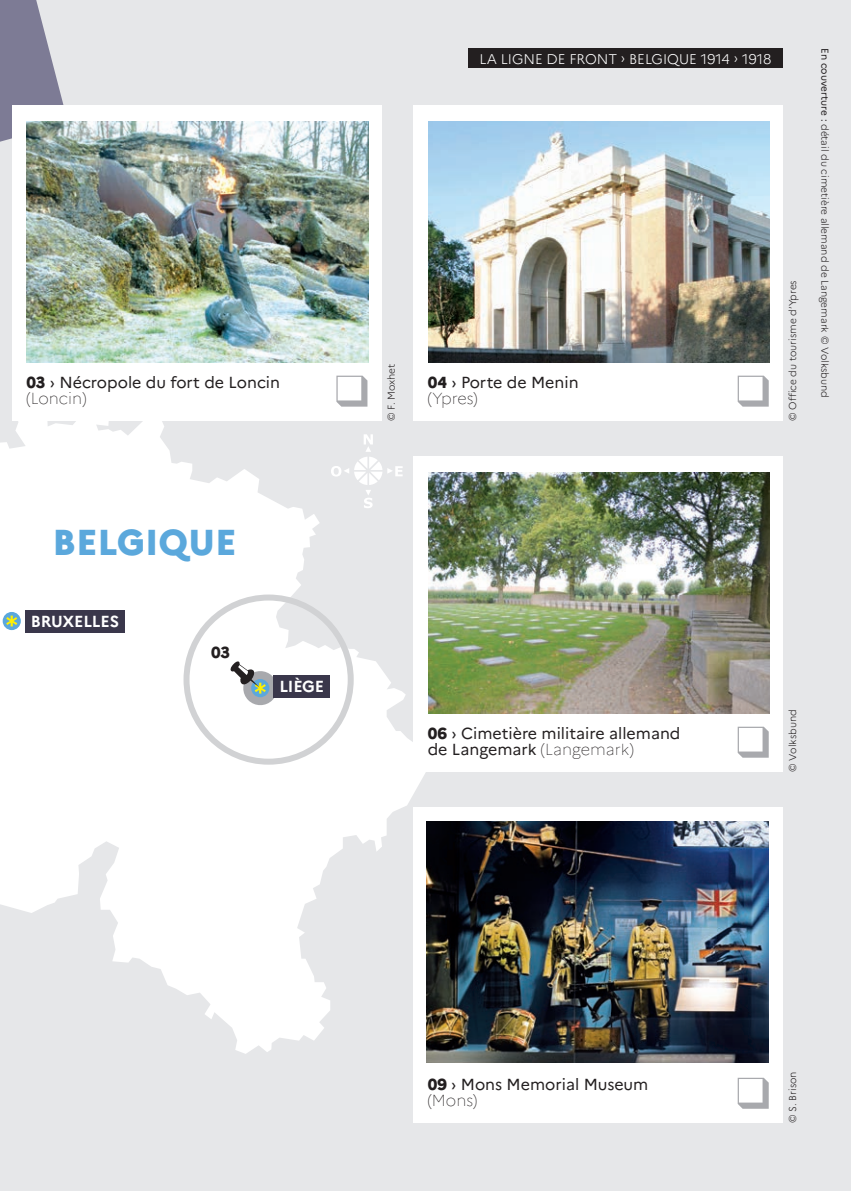
<style>
.page{position:relative;width:851px;height:1191px;background:#fff}
.page>*{position:absolute;margin:0;border:0;box-sizing:border-box;transform-origin:0 0}
.t1{font:800 36px "Marianne";color:#5ba8dc}
.t2{font:16px/16px "Marianne";color:#231f20}
.t3{font:700 16px "Marianne";letter-spacing:-.01em;color:#fff}
.t4{font:800 16px "Marianne";color:#231f20}
.t5{font:300 14px "Marianne";color:#fff}
.t6{font:300 10px "Marianne";color:#231f20}
.s1{font-weight:800}
.s2{font-weight:100}
.s3{font-weight:400}
</style>
<div class="page">
<div style="left:0;top:0;width:850px;height:1191px;background:#e6e7e9"></div>
<svg style="left:0;top:402px;width:426px;height:652px;fill:#fff"></svg>
<div style="left:3px;top:612px;width:18px;height:18px;background:#5ba8dc;border-radius:50%"></div>
<svg style="left:6px;top:615px;width:11px;height:11px"></svg>
<svg style="left:331px;top:434px;width:71px;height:74px"></svg>
<svg style="left:183px;top:594px;width:170px;height:170px;background:#f1f2f2"></svg>
<div style="left:25px;top:610px;width:100px;height:22px;background:#3a374b"></div>
<div style="left:274px;top:675px;width:56px;height:23px;background:#3a374b"></div>
<svg style="left:0;top:0;width:64px;height:142px"></svg>
<div style="left:413px;top:456px;width:369px;height:316px;background:#fff"></div>
<svg style="left:737px;top:726px;width:31px;height:31px"></svg>
<div style="left:413px;top:105px;width:369px;height:316px;background:#fff"></div>
<div style="left:12px;top:105px;width:369px;height:316px;background:#fff"></div>
<svg style="left:737px;top:376px;width:31px;height:30px"></svg>
<svg style="left:336px;top:376px;width:31px;height:30px"></svg>
<div style="left:413px;top:807px;width:369px;height:316px;background:#fff"></div>
<svg style="left:737px;top:1077px;width:31px;height:31px"></svg>
<img style="left:428px;top:472px;width:341px;height:242px">
<img style="left:428px;top:121px;width:341px;height:242px">
<img style="left:27px;top:121px;width:341px;height:242px">
<img style="left:426px;top:821px;width:342px;height:242px">
<div style="left:468px;top:48px;width:314px;height:20px;background:#231f20"></div>
<p class="t2" style="left:26px;top:374px;width:255px"><span class="s1">03</span> › Nécropole du fort de Loncin <span class="s2">(Loncin)</span></p>
<h1 class="t1" style="left:52px;top:520px;width:186px">BELGIQUE</h1>
<p class="t3" style="left:31px;top:611px;width:90px">BRUXELLES</p>
<p class="t4" style="left:211px;top:642px;width:21px">03</p>
<p class="t3" style="left:279px;top:676px;width:46px">LIÈGE</p>
<p class="t6" style="left:385px;top:421px;width:59px;rotate:-90deg">© F. Moxhet</p>
<p class="t5" style="left:479px;top:50px;width:293px">LA LIGNE DE FRONT › BELGIQUE 1914 › 1918</p>
<p class="t2" style="left:427px;top:374px;width:152px"><span class="s1">04</span> › Porte de Menin <span class="s2">(Ypres)</span></p>
<p class="t6" style="left:786px;top:421px;width:142px;rotate:-90deg">© Office du tourisme d’Ypres</p>
<p class="t6" style="left:830px;top:48px;width:351px;rotate:90deg"><span class="s3">En couverture :</span> détail du cimetière allemand de Langemark © Volksbund</p>
<p class="t2" style="left:427px;top:725px;width:254px"><span class="s1">06</span> › Cimetière militaire allemand de Langemark <span class="s2">(Langemark)</span></p>
<p class="t6" style="left:786px;top:772px;width:64px;rotate:-90deg">© Volksbund</p>
<p class="t2" style="left:427px;top:1076px;width:222px"><span class="s1">09</span> › Mons Memorial Museum <span class="s2">(Mons)</span></p>
<p class="t6" style="left:786px;top:1123px;width:53px;rotate:-90deg">© S. Brison</p>
</div>
